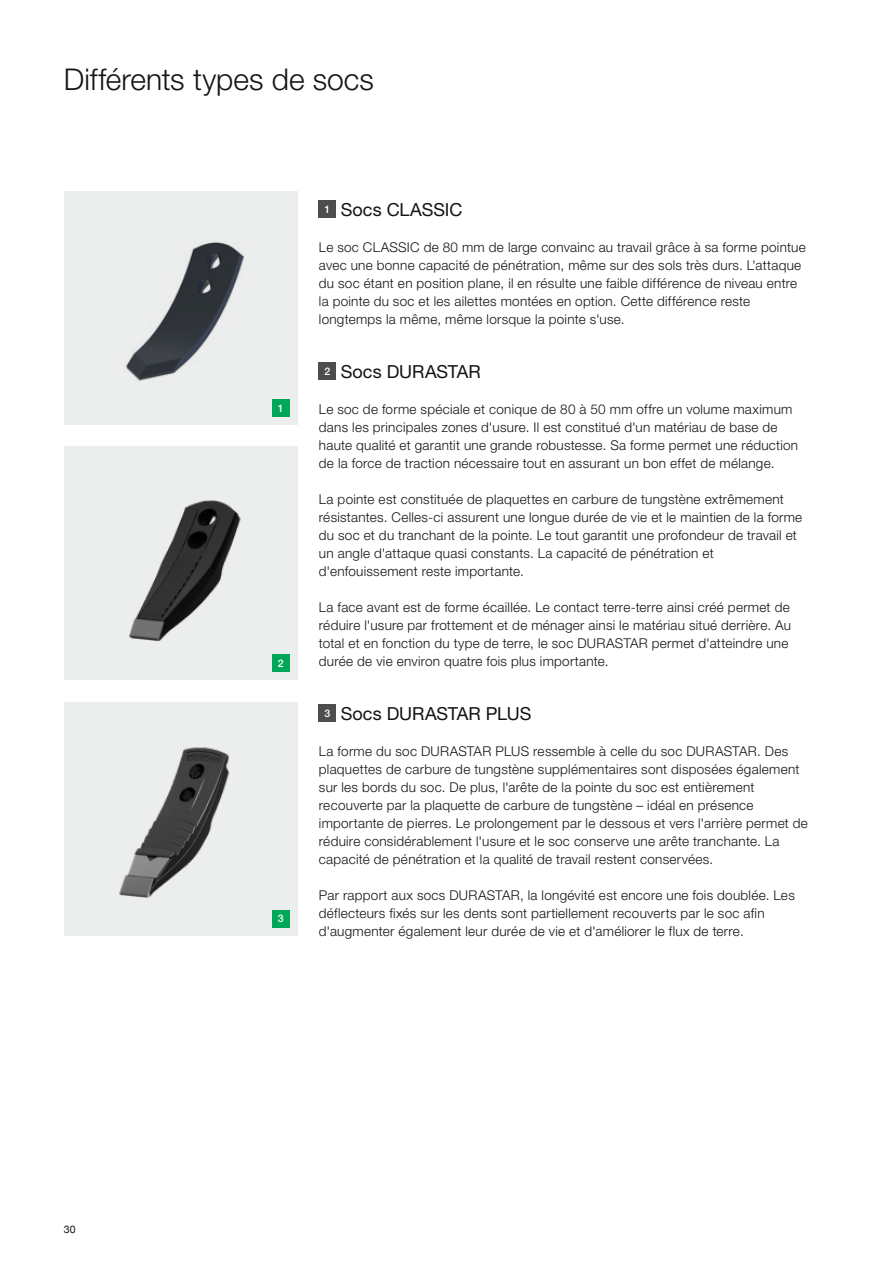
<style>
.page{position:relative;width:893px;height:1263px;background:#fff}
.page>*{position:absolute;margin:0;border:0;box-sizing:border-box;transform-origin:0 0}
.t1{font:300 30px "Helvetica Neue LTW1 G";color:#131413}
.t2{font:18px "Helvetica Neue LTW1 G";letter-spacing:-.005em;color:#131413}
.t3{font:300 13.5px/18px "Helvetica Neue LTW1 G";letter-spacing:.02em;color:#131413}
.t4{font:500 10.5px "Helvetica Neue LTW1 G";color:#fff}
.t5{font:10.5px "Helvetica Neue";color:#131413}
</style>
<div class="page">
<img style="left:64px;top:446px;width:234px;height:234px">
<img style="left:64px;top:191px;width:234px;height:234px">
<img style="left:64px;top:702px;width:234px;height:233px">
<div style="left:272px;top:910px;width:17px;height:17px;background:#00a759"></div>
<div style="left:272px;top:655px;width:17px;height:17px;background:#00a759"></div>
<div style="left:272px;top:400px;width:17px;height:17px;background:#00a759"></div>
<div style="left:319px;top:201px;width:17px;height:17px;background:#4d4d4c"></div>
<div style="left:319px;top:363px;width:17px;height:17px;background:#4d4d4c"></div>
<div style="left:319px;top:705px;width:17px;height:17px;background:#4d4d4c"></div>
<h1 class="t1" style="left:64px;top:61px;width:312px">Différents types de socs</h1>
<p class="t5" style="left:64px;top:1222px;width:13px">30</p>
<p class="t4" style="left:278px;top:402px;width:7px">1</p>
<p class="t4" style="left:278px;top:657px;width:7px">2</p>
<p class="t4" style="left:278px;top:912px;width:7px">3</p>
<h2 class="t2" style="left:324px;top:199px;width:139px"><sup>1</sup> Socs CLASSIC</h2>
<p class="t3" style="left:319px;top:238px;width:488px">Le soc CLASSIC de 80 mm de large convainc au travail grâce à sa forme pointue avec une bonne capacité de pénétration, même sur des sols très durs. L'attaque du soc étant en position plane, il en résulte une faible différence de niveau entre la pointe du soc et les ailettes montées en option. Cette différence reste longtemps la même, même lorsque la pointe s'use.</p>
<h2 class="t2" style="left:324px;top:361px;width:158px"><sup>2</sup> Socs DURASTAR</h2>
<p class="t3" style="left:319px;top:400px;width:481px">Le soc de forme spéciale et conique de 80 à 50 mm offre un volume maximum dans les principales zones d'usure. Il est constitué d'un matériau de base de haute qualité et garantit une grande robustesse. Sa forme permet une réduction de la force de traction nécessaire tout en assurant un bon effet de mélange.</p>
<p class="t3" style="left:319px;top:490px;width:485px">La pointe est constituée de plaquettes en carbure de tungstène extrêmement résistantes. Celles-ci assurent une longue durée de vie et le maintien de la forme du soc et du tranchant de la pointe. Le tout garantit une profondeur de travail et un angle d'attaque quasi constants. La capacité de pénétration et d'enfouissement reste importante.</p>
<p class="t3" style="left:319px;top:598px;width:474px">La face avant est de forme écaillée. Le contact terre-terre ainsi créé permet de réduire l'usure par frottement et de ménager ainsi le matériau situé derrière. Au total et en fonction du type de terre, le soc DURASTAR permet d'atteindre une durée de vie environ quatre fois plus importante.</p>
<h2 class="t2" style="left:324px;top:703px;width:208px"><sup>3</sup> Socs DURASTAR PLUS</h2>
<p class="t3" style="left:319px;top:742px;width:490px">La forme du soc DURASTAR PLUS ressemble à celle du soc DURASTAR. Des plaquettes de carbure de tungstène supplémentaires sont disposées également sur les bords du soc. De plus, l'arête de la pointe du soc est entièrement recouverte par la plaquette de carbure de tungstène – idéal en présence importante de pierres. Le prolongement par le dessous et vers l'arrière permet de réduire considérablement l'usure et le soc conserve une arête tranchante. La capacité de pénétration et la qualité de travail restent conservées.</p>
<p class="t3" style="left:319px;top:886px;width:477px">Par rapport aux socs DURASTAR, la longévité est encore une fois doublée. Les déflecteurs fixés sur les dents sont partiellement recouverts par le soc afin d'augmenter également leur durée de vie et d'améliorer le flux de terre.</p>
</div>
